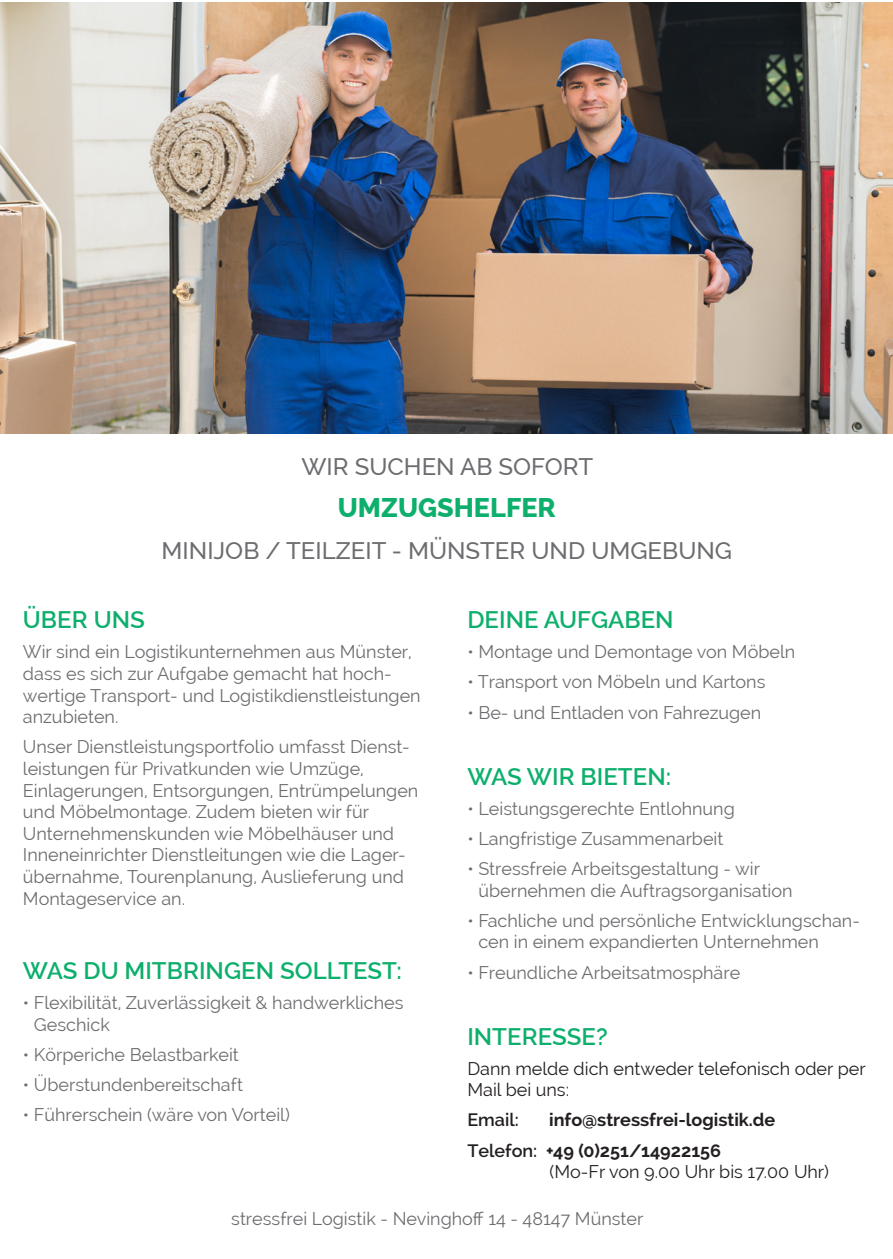
<style>
.page{position:relative;width:893px;height:1259px;background:#fff}
.page>*{position:absolute;margin:0;border:0;box-sizing:border-box;transform-origin:0 0}
.t1{font:800 27px "Raleway";color:#0daf6c}
.t2{font:600 24px "Raleway";color:#0daf6c}
.t3{font:500 24px "Raleway";color:#6c6d70}
.t4{font:18px/21.6px "Raleway";color:#6c6d70}
.t5{font:18px/21.6px "Raleway";color:#231f20}
.t6{font:700 18px "Raleway";color:#231f20}
.t7{font:600 18px "Raleway";color:#231f20}
.s1{font-weight:600}
.s2{font-weight:700}
</style>
<div class="page">
<img style="left:0;top:2px;width:893px;height:432px">
<p class="t3" style="left:301px;top:453px;width:293px">WIR SUCHEN AB SOFORT</p>
<p class="t1" style="left:338px;top:492px;width:220px">UMZUGSHELFER</p>
<p class="t3" style="left:162px;top:537px;width:572px">MINIJOB / TEILZEIT - MÜNSTER UND UMGEBUNG</p>
<p class="t2" style="left:23px;top:606px;width:123px">ÜBER UNS</p>
<p class="t4" style="left:23px;top:641px;width:399px">Wir sind ein Logistikunternehmen aus Münster, dass es sich zur Aufgabe gemacht hat hoch&shy;wertige Transport- und Logistikdienstleistungen anzubieten.</p>
<p class="t4" style="left:23px;top:736px;width:397px">Unser Dienstleistungsportfolio umfasst Dienst&shy;leistungen für Privatkunden wie Umzüge, Einlagerungen, Entsorgungen, Entrümpelungen und Möbelmontage. Zudem bieten wir für Unternehmenskunden wie Möbelhäuser und Inneneinrichter Dienstleitungen wie die Lager&shy;übernahme, Tourenplanung, Auslieferung und Montageservice an.</p>
<p class="t2" style="left:23px;top:957px;width:380px">WAS DU MITBRINGEN SOLLTEST:</p>
<p class="t4" style="left:34px;top:992px;width:371px;text-indent:-11px">• Flexibilität, Zuverlässigkeit &amp; handwerkliches<br>Geschick</p>
<p class="t4" style="left:23px;top:1043px;width:217px">• Körperiche Belastbarkeit</p>
<p class="t4" style="left:23px;top:1074px;width:221px">• Überstundenbereitschaft</p>
<p class="t4" style="left:23px;top:1104px;width:268px">• Führerschein (wäre von Vorteil)</p>
<p class="t2" style="left:467px;top:606px;width:208px">DEINE AUFGABEN</p>
<p class="t4" style="left:467px;top:641px;width:329px">• Montage und Demontage von Möbeln</p>
<p class="t4" style="left:467px;top:671px;width:300px">• Transport von Möbeln und Kartons</p>
<p class="t4" style="left:467px;top:701px;width:295px">• Be- und Entladen von Fahrezugen</p>
<p class="t2" style="left:467px;top:762px;width:205px">WAS WIR BIETEN:</p>
<p class="t4" style="left:467px;top:797px;width:269px">• Leistungsgerechte Entlohnung</p>
<p class="t4" style="left:467px;top:827px;width:258px">• Langfristige Zusammenarbeit</p>
<p class="t4" style="left:478px;top:858px;width:316px;text-indent:-11px">• Stressfreie Arbeitsgestaltung - wir übernehmen die Auftragsorganisation</p>
<p class="t4" style="left:478px;top:909px;width:383px;text-indent:-11px">• Fachliche und persönliche Entwicklungschan&shy;cen in einem expandierten Unternehmen</p>
<p class="t4" style="left:467px;top:961px;width:274px">• Freundliche Arbeitsatmosphäre</p>
<p class="t2" style="left:467px;top:1022px;width:142px">INTERESSE?</p>
<p class="t5" style="left:467px;top:1057px;width:400px">Dann melde dich entweder telefonisch oder per<br>Mail bei uns:</p>
<p class="t7" style="left:467px;top:1109px;width:53px">Email:</p>
<p class="t6" style="left:549px;top:1109px;width:228px">info@stressfrei-logistik.de</p>
<p class="t5" style="left:550px;top:1139px;width:281px;text-indent:-82px"><span class="s1">Telefon:</span> <span class="s2">+49 (0)251/14922156<br></span>(Mo-Fr von 9.00 Uhr bis 17.00 Uhr)</p>
<p class="t4" style="left:231px;top:1207px;width:414px">stressfrei Logistik - Nevinghoff 14 - 48147 Münster</p>
</div>
